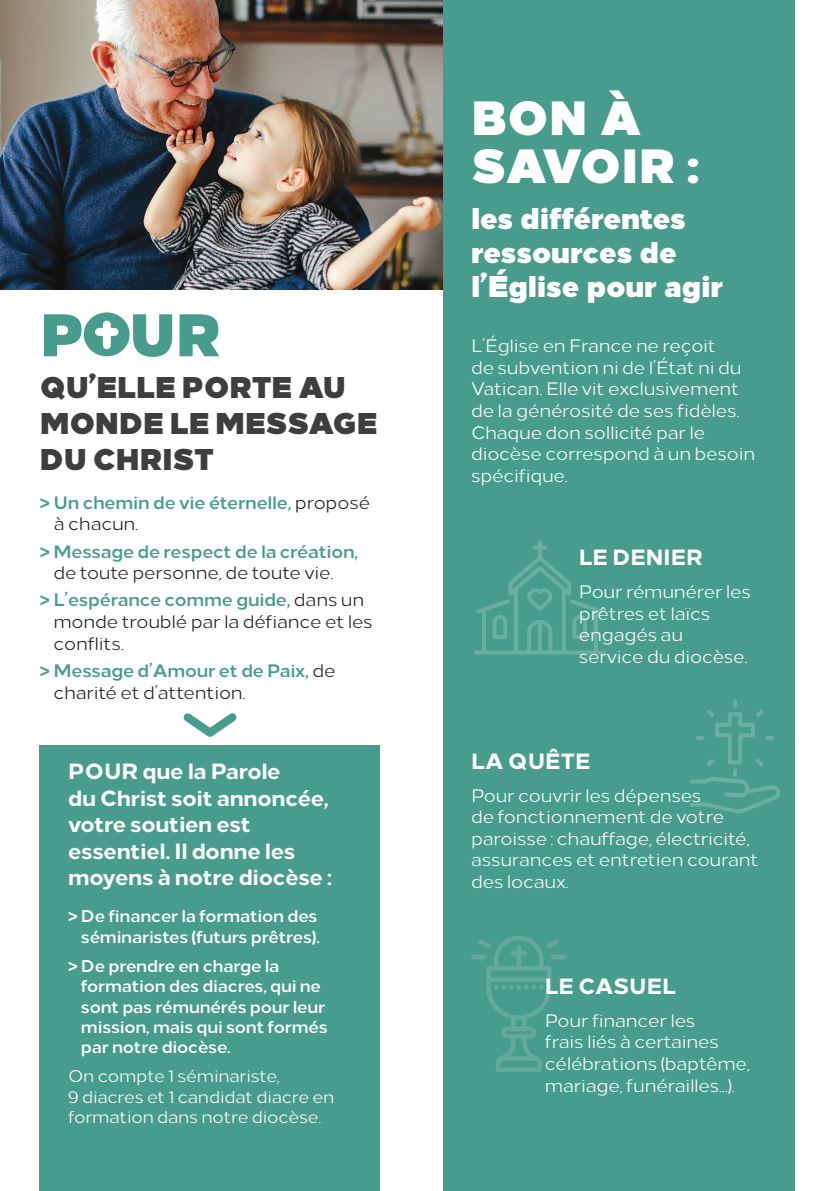
<style>
.page{position:relative;width:840px;height:1191px;background:#fff}
.page>*{position:absolute;margin:0;border:0;box-sizing:border-box;transform-origin:0 0}
.t1{font:900 60px "Loew";color:#489c8d}
.t2{font:900 48px/48px "Loew";letter-spacing:.02em;color:#fff}
.t3{font:900 30px/34px "Loew";color:#fff}
.t4{font:900 30px/36px "Loew";letter-spacing:.005em;color:#3e3e3f}
.t5{font:800 22px/26.4px "Loew";letter-spacing:-.015em;color:#fff}
.t6{font:18px/21.6px "Loew";letter-spacing:-.015em;color:#fff}
.t7{font:700 18px/21.6px "Loew";letter-spacing:-.015em;color:#489c8d}
.t8{font:18px/27.2px "Loew";letter-spacing:-.015em;color:#231f20}
.t9{font:700 17px/20.4px "Loew";letter-spacing:-.015em;color:#fff;text-align:right}
.t10{font:17px/20.4px "Loew";letter-spacing:-.015em;color:#fff}
.s1{font-weight:400;color:#231f20}
.s2{font-weight:700;color:#489c8d}
</style>
<div class="page">
<div style="left:442px;top:0;width:352px;height:1191px;background:#489c8d"></div>
<div style="left:40px;top:745px;width:340px;height:446px;background:#489c8d"></div>
<svg style="left:84px;top:312px;width:45px;height:44px"></svg>
<svg style="left:689px;top:699px;width:91px;height:114px"></svg>
<svg style="left:474px;top:540px;width:131px;height:114px"></svg>
<svg style="left:471px;top:936px;width:95px;height:136px"></svg>
<svg style="left:183px;top:713px;width:54px;height:24px"></svg>
<img style="left:0;top:0;width:442px;height:289px">
<h1 class="t1" style="left:40px;top:283px;width:182px">P UR</h1>
<h3 class="t4" style="left:40px;top:367px;width:338px">QU’ELLE PORTE AU<br>MONDE LE MESSAGE<br>DU CHRIST</h3>
<p class="t7" style="left:54px;top:490px;width:317px;text-indent:-14px">&gt; Un chemin de vie éternelle, <span class="s1">proposé à chacun.</span></p>
<p class="t7" style="left:40px;top:539px;width:320px">&gt; Message de respect de la création,</p>
<p class="t8" style="left:40px;top:557px;width:326px;text-indent:14px">de toute personne, de toute vie.<br><span class="s2">&gt; L’espérance comme guide,</span> dans un</p>
<p class="t8" style="left:53px;top:609px;width:321px;line-height:21.6px">monde troublé par la défiance et les conflits.</p>
<p class="t7" style="left:53px;top:658px;width:283px;text-indent:-14px">&gt; Message d’Amour et de Paix, <span class="s1">de charité et d’attention.</span></p>
<p class="t5" style="left:68px;top:756px;width:265px">POUR que la Parole<br>du Christ soit annoncée, votre soutien est essentiel. Il donne les moyens à notre diocèse :</p>
<p class="t9" style="left:68px;top:904px;width:253px">&gt; De financer la formation des séminaristes (futurs prêtres).</p>
<p class="t9" style="left:81px;top:954px;width:248px;text-align:left;text-indent:-13px">&gt; De prendre en charge la formation des diacres, qui ne sont pas rémunérés pour leur mission, mais qui sont formés par notre diocèse.</p>
<p class="t10" style="left:68px;top:1064px;width:268px">On compte 1 séminariste,<br>9 diacres et 1 candidat diacre en formation dans notre diocèse.</p>
<h2 class="t2" style="left:471px;top:90px;width:229px">BON À<br>SAVOIR :</h2>
<h3 class="t3" style="left:471px;top:198px;width:253px">LES DIFFÉRENTES<br>RESSOURCES DE<br>L’ÉGLISE POUR AGIR</h3>
<p class="t6" style="left:471px;top:333px;width:285px">L’Église en France ne reçoit<br>de subvention ni de l’État ni du<br>Vatican. Elle vit exclusivement de la générosité de ses fidèles.<br>Chaque don sollicité par le diocèse correspond à un besoin spécifique.</p>
<p class="t5" style="left:578px;top:542px;width:98px">Le Denier</p>
<p class="t6" style="left:578px;top:579px;width:173px">Pour rémunérer les prêtres et laïcs engagés au service du diocèse.</p>
<p class="t5" style="left:471px;top:745px;width:120px">LA QUÊTE</p>
<p class="t6" style="left:471px;top:782px;width:289px">Pour couvrir les dépenses<br>de fonctionnement de votre paroisse : chauffage, électricité, assurances et entretien courant des locaux.</p>
<p class="t5" style="left:544px;top:970px;width:133px">Le CASUEL</p>
<p class="t6" style="left:544px;top:1008px;width:207px">Pour financer les<br>frais liés à certaines célébrations (baptême, mariage, funérailles...).</p>
</div>
